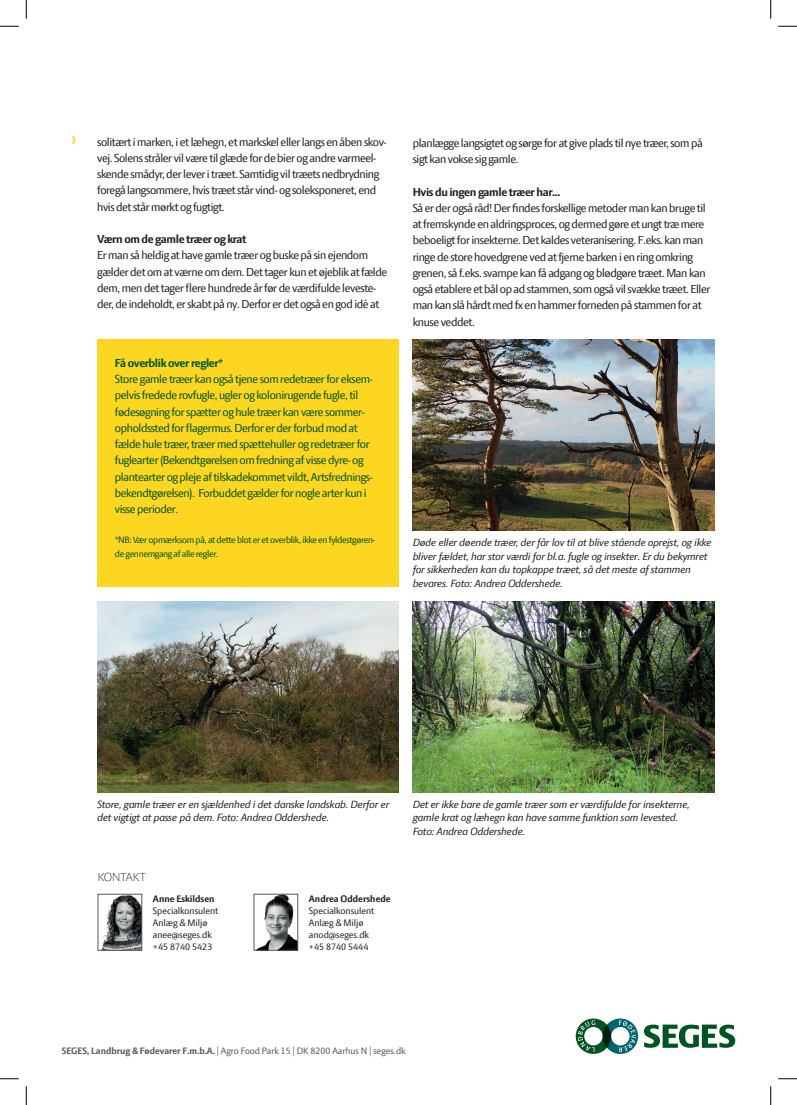
<style>
.page{position:relative;width:797px;height:1105px;background:#fff}
.page>*{position:absolute;margin:0;border:0;box-sizing:border-box;transform-origin:0 0}
.t1{font:800 22.5px "LF Press Sans";color:#fddd5e}
.t2{font:12.5px/16.2px "LF Press Sans";letter-spacing:-.03em;color:#231f20}
.t3{font:12.5px/16.2px "LF Press Sans";letter-spacing:-.03em;color:#00541f}
.t4{font:700 12.5px "LF Press Sans";letter-spacing:-.03em;color:#231f20}
.t5{font:700 12.5px "LF Press Sans";letter-spacing:-.03em;color:#00541f}
.t6{font:300 12.5px "LF Press Sans";letter-spacing:-.015em;color:#231f20}
.t7{font:italic 11.25px/13.5px "LF Press Sans";letter-spacing:-.01em;color:#231f20}
.t8{font:10.12px/12.1px "LF Press Sans";color:#231f20}
.t9{font:700 10.12px "LF Press Sans";color:#231f20}
.t10{font:10px/13.8px "LF Press Sans";letter-spacing:-.03em;color:#00541f}
.t11{font:10px "LF Press Sans";color:#57585a}
.s1{font-weight:700}
</style>
<div class="page">
<svg style="left:575px;top:1018px;width:63px;height:36px"></svg>
<svg style="left:644px;top:1024px;width:91px;height:24px"></svg>
<img style="left:259px;top:896px;width:37px;height:52px">
<div style="left:254px;top:894px;width:44px;height:56px;border:1px solid #57585a"></div>
<img style="left:102px;top:896px;width:38px;height:52px">
<div style="left:98px;top:894px;width:44px;height:56px;border:1px solid #57585a"></div>
<div style="left:97px;top:340px;width:301px;height:247px;background:#fcd621"></div>
<img style="left:412px;top:340px;width:302px;height:191px">
<img style="left:97px;top:601px;width:301px;height:191px">
<img style="left:412px;top:601px;width:302px;height:191px">
<svg style="left:0;top:25px;width:19px;height:2px"></svg>
<svg style="left:778px;top:25px;width:19px;height:2px"></svg>
<svg style="left:0;top:1078px;width:19px;height:1px"></svg>
<svg style="left:778px;top:1078px;width:19px;height:1px"></svg>
<svg style="left:25px;top:0;width:2px;height:19px"></svg>
<svg style="left:25px;top:1086px;width:2px;height:19px"></svg>
<svg style="left:770px;top:0;width:1px;height:19px"></svg>
<svg style="left:770px;top:1086px;width:1px;height:19px"></svg>
<h1 class="t1" style="left:71px;top:125px;width:7px">›</h1>
<p class="t2" style="left:97px;top:133px;width:291px">solitært i marken, i et læhegn, et markskel eller langs en åben skov&shy;vej. Solens stråler vil være til glæde for de bier og andre varmeel&shy;skende smådyr, der lever i træet. Samtidig vil træets nedbrydning foregå langsommere, hvis træet står vind- og soleksponeret, end hvis det står mørkt og fugtigt.</p>
<p class="t4" style="left:97px;top:232px;width:151px">Værn om de gamle træer og krat</p>
<p class="t2" style="left:97px;top:247px;width:291px">Er man så heldig at have gamle træer og buske på sin ejendom gælder det om at værne om dem. Det tager kun et øjeblik at fælde dem, men det tager flere hundrede år før de værdifulde leveste&shy;der, de indeholdt, er skabt på ny. Derfor er det også en god idé at</p>
<p class="t2" style="left:412px;top:134px;width:291px">planlægge langsigtet og sørge for at give plads til nye træer, som på sigt kan vokse sig gamle.</p>
<p class="t4" style="left:412px;top:184px;width:149px">Hvis du ingen gamle træer har…</p>
<p class="t2" style="left:412px;top:199px;width:299px">Så er der også råd! Der findes forskellige metoder man kan bruge til at fremskynde en aldringsproces, og dermed gøre et ungt træ mere beboeligt for insekterne. Det kaldes veteranisering. F.eks. kan man ringe de store hovedgrene ved at fjerne barken i en ring omkring grenen, så f.eks. svampe kan få adgang og blødgøre træet. Man kan også etablere et bål op ad stammen, som også vil svække træet. Eller man kan slå hårdt med fx en hammer forneden på stammen for at knuse veddet.</p>
<p class="t5" style="left:115px;top:356px;width:110px">Få overblik over regler*</p>
<p class="t3" style="left:115px;top:371px;width:259px">Store gamle træer kan også tjene som redetræer for eksem&shy;pelvis fredede rovfugle, ugler og kolonirugende fugle, til fødesøgning for spætter og hule træer kan være sommer&shy;opholdssted for flagermus. Derfor er der forbud mod at fælde hule træer, træer med spættehuller og redetræer for fuglearter (Bekendtgørelsen om fredning af visse dyre- og plantearter og pleje af tilskadekommet vildt, Artsfrednings&shy;bekendtgørelsen). Forbuddet gælder for nogle arter kun i visse perioder.</p>
<p class="t10" style="left:115px;top:533px;width:262px">*NB: Vær opmærksom på, at dette blot er et overblik, ikke en fyldestgøren&shy;de gennemgang af alle regler.</p>
<p class="t7" style="left:412px;top:536px;width:300px">Døde eller døende træer, der får lov til at blive stående oprejst, og ikke bliver fældet, har stor værdi for bl.a. fugle og insekter. Er du bekymret for sikkerheden kan du topkappe træet, så det meste af stammen bevares. Foto: Andrea Oddershede.</p>
<p class="t7" style="left:97px;top:797px;width:293px">Store, gamle træer er en sjældenhed i det danske landskab. Derfor er det vigtigt at passe på dem. Foto: Andrea Oddershede.</p>
<p class="t7" style="left:412px;top:797px;width:278px">Det er ikke bare de gamle træer som er værdifulde for insekterne, gamle krat og læhegn kan have samme funktion som levested.<br>Foto: Andrea Oddershede.</p>
<p class="t6" style="left:98px;top:869px;width:50px">KONTAKT</p>
<p class="t9" style="left:153px;top:893px;width:63px">Anne Eskildsen</p>
<p class="t8" style="left:153px;top:904px;width:67px">Specialkonsulent<br>Anlæg &amp; Miljø anee@seges.dk +45 8740 5423</p>
<p class="t9" style="left:309px;top:893px;width:83px">Andrea Oddershede</p>
<p class="t8" style="left:309px;top:904px;width:67px">Specialkonsulent<br>Anlæg &amp; Miljø anod@seges.dk +45 8740 5444</p>
<p class="t11" style="left:62px;top:1045px;width:345px"><span class="s1">SEGES, Landbrug &amp; Fødevarer F.m.b.A.</span> | Agro Food Park 15 | DK 8200 Aarhus N | seges.dk</p>
</div>
